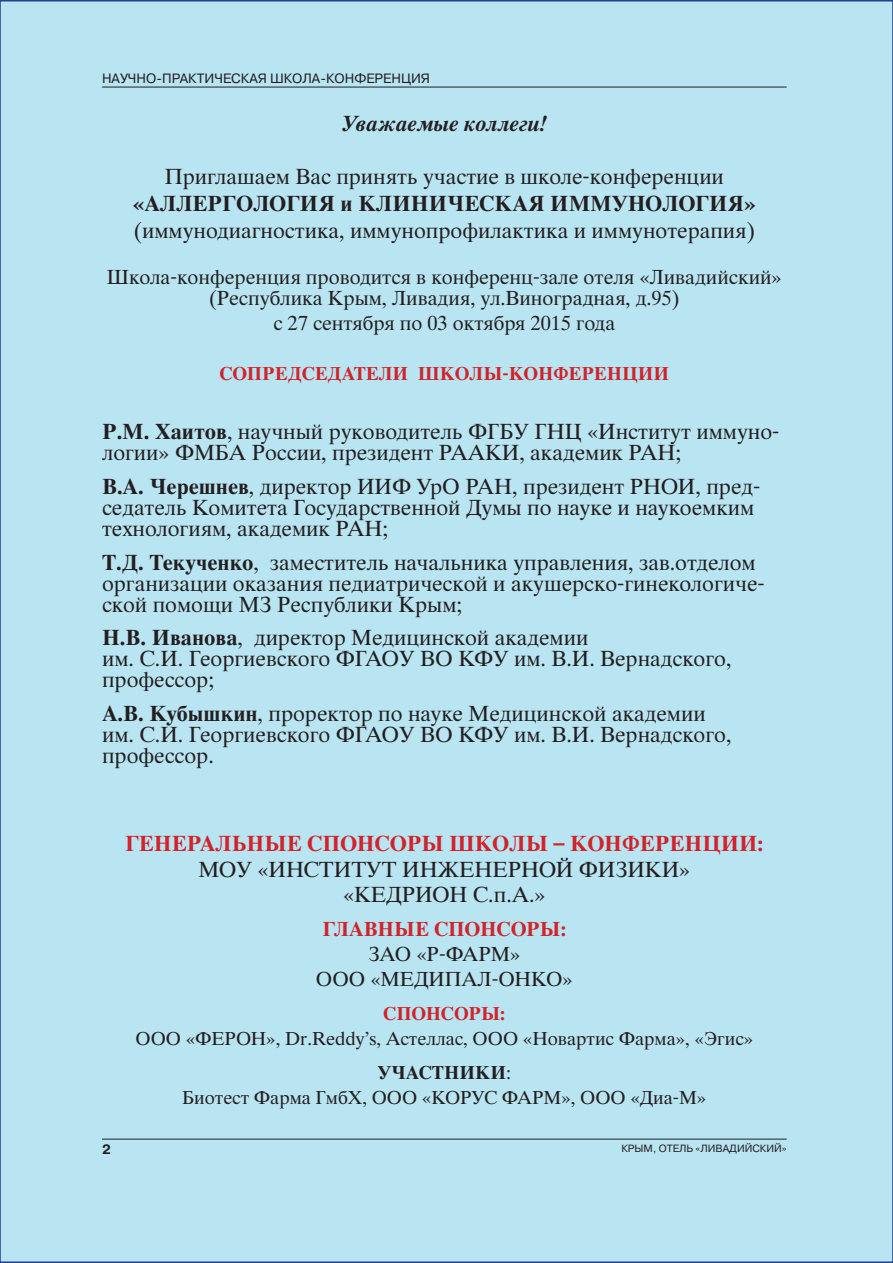
<style>
.page{position:relative;width:893px;height:1263px;background:#fff}
.page>*{position:absolute;margin:0;border:0;box-sizing:border-box;transform-origin:0 0}
.t1{font:21px/21px "Thames C";color:#231f20}
.t2{font:700 21px "Thames C";color:#231f20}
.t3{font:700 21px "Thames C";color:#d1232a}
.t4{font:italic 700 21px "Thames C";color:#231f20}
.t5{font:19.5px/21px "Thames C";color:#231f20;text-align:center}
.t6{font:700 19.5px "Thames C";color:#d1232a}
.t7{font:18px/25.2px "Thames C";color:#231f20}
.t8{font:700 18px "Thames C";color:#d1232a}
.t9{font:700 18px "Thames C";color:#231f20}
.t10{font:13.5px "Pragmatica C";color:#231f20}
.t11{font:700 13.5px "Pragmatica C";color:#231f20}
.t12{font:10.5px "Pragmatica C";color:#231f20}
.s1{font-weight:700}
</style>
<div class="page">
<div style="left:0;top:0;width:893px;height:1263px;background:#b9e4f2;border:2px solid #253f8e"></div>
<hr style="left:102px;top:1139px;width:685px;height:1px;background:#231f20">
<hr style="left:102px;top:87px;width:685px;height:1px;background:#231f20">
<p class="t10" style="left:102px;top:71px;width:330px">Научно-практическая школа-конферен ция</p>
<p class="t4" style="left:342px;top:111px;width:207px">Уважаемые коллеги!</p>
<p class="t1" style="left:165px;top:166px;width:561px">Приглашаем Вас принять участие в школе-конференции</p>
<p class="t2" style="left:133px;top:190px;width:29px">«АЛЛЕР</p>
<p class="t2" style="left:222px;top:190px;width:32px">ГОЛО</p>
<p class="t2" style="left:286px;top:190px;width:91px">ГИЯ и КЛИНИ</p>
<p class="t2" style="left:447px;top:190px;width:199px">ЧЕСКАЯ ИММУНОЛО</p>
<p class="t2" style="left:695px;top:190px;width:62px">ГИЯ»</p>
<p class="t1" style="left:134px;top:220px;width:623px">(иммунодиагностика, иммунопрофилактика и иммунотерапия)</p>
<p class="t5" style="left:107px;top:267px;width:676px">Школа-конференция проводится в конференц-зале отеля «Ливадийский» (Республика Крым, Ливадия, ул.Виноградная, д.95)</p>
<p class="t5" style="left:273px;top:313px;width:343px">с 27 сентября по 03 октября 2015 года</p>
<p class="t8" style="left:219px;top:363px;width:451px">Сопредседатели школы-конференции</p>
<p class="t1" style="left:102px;top:421px;width:679px"><span class="s1">Р.М. Хаитов</span>, научный руководитель ФГБУ ГНЦ «Институт иммуно&shy;логии» ФМБА России, президент РААКИ, академик РАН;</p>
<p class="t1" style="left:102px;top:476px;width:660px"><span class="s1">В.А. Черешнев</span>, директор ИИФ УрО РАН, президент РНОИ, пред&shy;седатель Комитета Государственной Думы по науке и наукоемким технологиям, академик РАН;</p>
<p class="t1" style="left:102px;top:552px;width:664px"><span class="s1">Т.Д. Текученко</span>, заместитель начальника управления, зав.отделом организации оказания педиатрической и акушерско-гинекологиче&shy;ской помощи МЗ Республики Крым;</p>
<p class="t1" style="left:102px;top:628px;width:631px"><span class="s1">Н.В. Иванова</span>, директор Медицинской академии<br>им. С.И. Георгиевского ФГАОУ ВО КФУ им. В.И. Вернадского, профессор;</p>
<p class="t1" style="left:102px;top:703px;width:631px"><span class="s1">А.В. Кубышкин</span>, проректор по науке Медицинской академии им. С.И. Георгиевского ФГАОУ ВО КФУ им. В.И. Вернадского, профессор.</p>
<p class="t11" style="left:102px;top:1142px;width:10px">2</p>
<p class="t3" style="left:125px;top:831px;width:31px">ГЕНЕРАЛ</p>
<p class="t3" style="left:232px;top:831px;width:34px">ЬНЫЕ</p>
<p class="t3" style="left:307px;top:831px;width:34px">СПОН</p>
<p class="t3" style="left:374px;top:831px;width:34px">СОРЫ</p>
<p class="t3" style="left:449px;top:831px;width:21px">ШКОЛЫ</p>
<p class="t3" style="left:554px;top:831px;width:35px">– КОНФЕРЕНЦИИ</p>
<p class="t3" style="left:758px;top:831px;width:8px">:</p>
<p class="t1" style="left:198px;top:857px;width:493px;line-height:25.2px;text-align:center">МОУ «ИНСТИТУТ ИНЖЕНЕРНОЙ ФИЗИКИ» «КЕДРИОН С.п.А.»</p>
<p class="t6" style="left:322px;top:917px;width:73px">ГЛАВНЫЕ</p>
<p class="t6" style="left:434px;top:917px;width:31px">СПОН</p>
<p class="t6" style="left:496px;top:917px;width:32px">СОРЫ</p>
<p class="t6" style="left:561px;top:917px;width:7px">:</p>
<p class="t5" style="left:316px;top:942px;width:258px;line-height:25.2px">ЗАО «Р-ФАРМ»<br>ООО «МЕДИПАЛ-ОНКО»</p>
<p class="t8" style="left:383px;top:1003px;width:29px">СПОН</p>
<p class="t8" style="left:441px;top:1003px;width:30px">СОРЫ</p>
<p class="t8" style="left:500px;top:1003px;width:7px">:</p>
<p class="t7" style="left:135px;top:1026px;width:619px">ООО «ФЕРОН», Dr.Reddy’s, Астеллас, ООО «Новартис Фарма», «Эгис»</p>
<p class="t9" style="left:377px;top:1062px;width:71px">УЧАСТНИКИ</p>
<p class="t7" style="left:182px;top:1060px;width:526px;text-indent:324px">:<br>Биотест Фарма ГмбХ, ООО «КОРУС ФАРМ», ООО «Диа-М»</p>
<p class="t12" style="left:621px;top:1142px;width:167px">Крым, отель «Ливадийский»</p>
</div>
